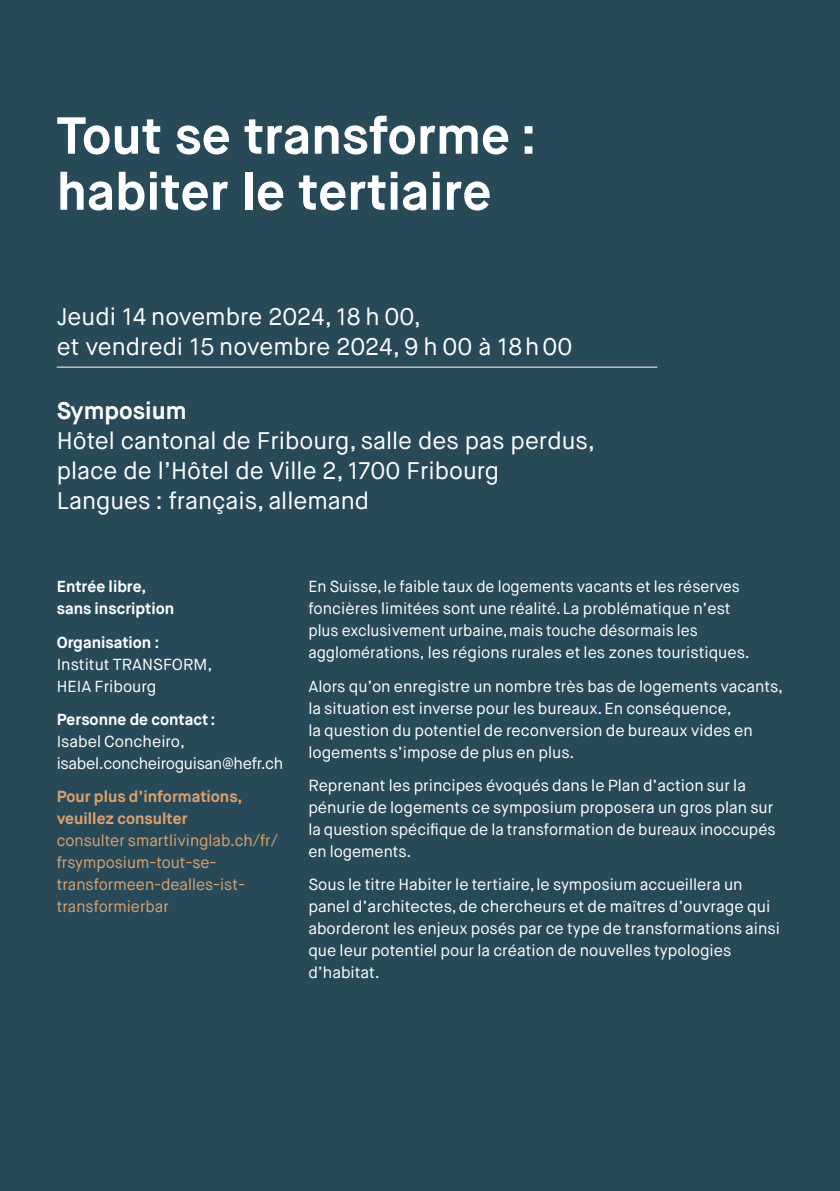
<style>
.page{position:relative;width:840px;height:1191px;background:#fff}
.page>*{position:absolute;margin:0;border:0;box-sizing:border-box;transform-origin:0 0}
.t1{font:700 52px/56px "Maison Neue";color:#fff}
.t2{font:24px/30px "Maison Neue";color:#fff}
.t3{font:700 24px "Maison Neue";color:#fff}
.t4{font:16px/22px "Maison Neue";color:#fff}
.t5{font:16px/22px "Maison Neue";color:#dea16b}
.t6{font:700 16px/22px "Maison Neue";color:#fff}
.t7{font:16px/22px "Maison Neue";letter-spacing:-.02em;color:#fff}
.t8{font:700 16px/22px "Maison Neue";color:#dea16b}
</style>
<div class="page">
<div style="left:0;top:0;width:839px;height:1191px;background:#284a58"></div>
<hr style="left:57px;top:366px;width:600px;height:1px;background:#fff">
<h1 class="t1" style="left:57px;top:108px;width:481px">Tout se transforme : habiter le tertiaire</h1>
<h2 class="t2" style="left:57px;top:302px;width:516px">Jeudi 14 novembre 2024, 18 h 00,<br>et vendredi 15 novembre 2024, 9 h 00 à 18h00</h2>
<h2 class="t3" style="left:57px;top:396px;width:131px">Symposium</h2>
<h2 class="t2" style="left:57px;top:426px;width:539px">Hôtel cantonal de Fribourg, salle des pas perdus, place de l’Hôtel de Ville 2, 1700 Fribourg<br>Langues : français, allemand</h2>
<p class="t6" style="left:57px;top:576px;width:119px">Entrée libre, sans inscription</p>
<p class="t6" style="left:57px;top:631px;width:104px">Organisation :</p>
<p class="t4" style="left:57px;top:653px;width:157px">Institut TRANSFORM,<br>HEIA Fribourg</p>
<p class="t6" style="left:57px;top:708px;width:160px">Personne de contact :</p>
<p class="t7" style="left:57px;top:730px;width:228px">Isabel Concheiro, isabel.concheiroguisan@hefr.ch</p>
<p class="t8" style="left:57px;top:786px;width:187px">Pour plus d’informations, veuillez consulter</p>
<p class="t5" style="left:57px;top:830px;width:222px">consulter smartlivinglab.ch/fr/ frsymposium-tout-se&shy;transformeen-dealles-ist&shy;transformierbar</p>
<p class="t4" style="left:308px;top:576px;width:443px">En Suisse, le faible taux de logements vacants et les réserves foncières limitées sont une réalité. La problématique n’est plus exclusivement urbaine, mais touche désormais les agglomérations, les régions rurales et les zones touristiques.</p>
<p class="t4" style="left:308px;top:675px;width:476px">Alors qu’on enregistre un nombre très bas de logements vacants, la situation est inverse pour les bureaux. En conséquence,<br>la question du potentiel de reconversion de bureaux vides en logements s’impose de plus en plus.</p>
<p class="t4" style="left:308px;top:774px;width:468px">Reprenant les principes évoqués dans le Plan d’action sur la pénurie de logements ce symposium proposera un gros plan sur la question spécifique de la transformation de bureaux inoccupés en logements.</p>
<p class="t4" style="left:308px;top:874px;width:473px">Sous le titre Habiter le tertiaire, le symposium accueillera un panel d’architectes, de chercheurs et de maîtres d’ouvrage qui aborderont les enjeux posés par ce type de transformations ainsi que leur potentiel pour la création de nouvelles typologies d’habitat.</p>
</div>
